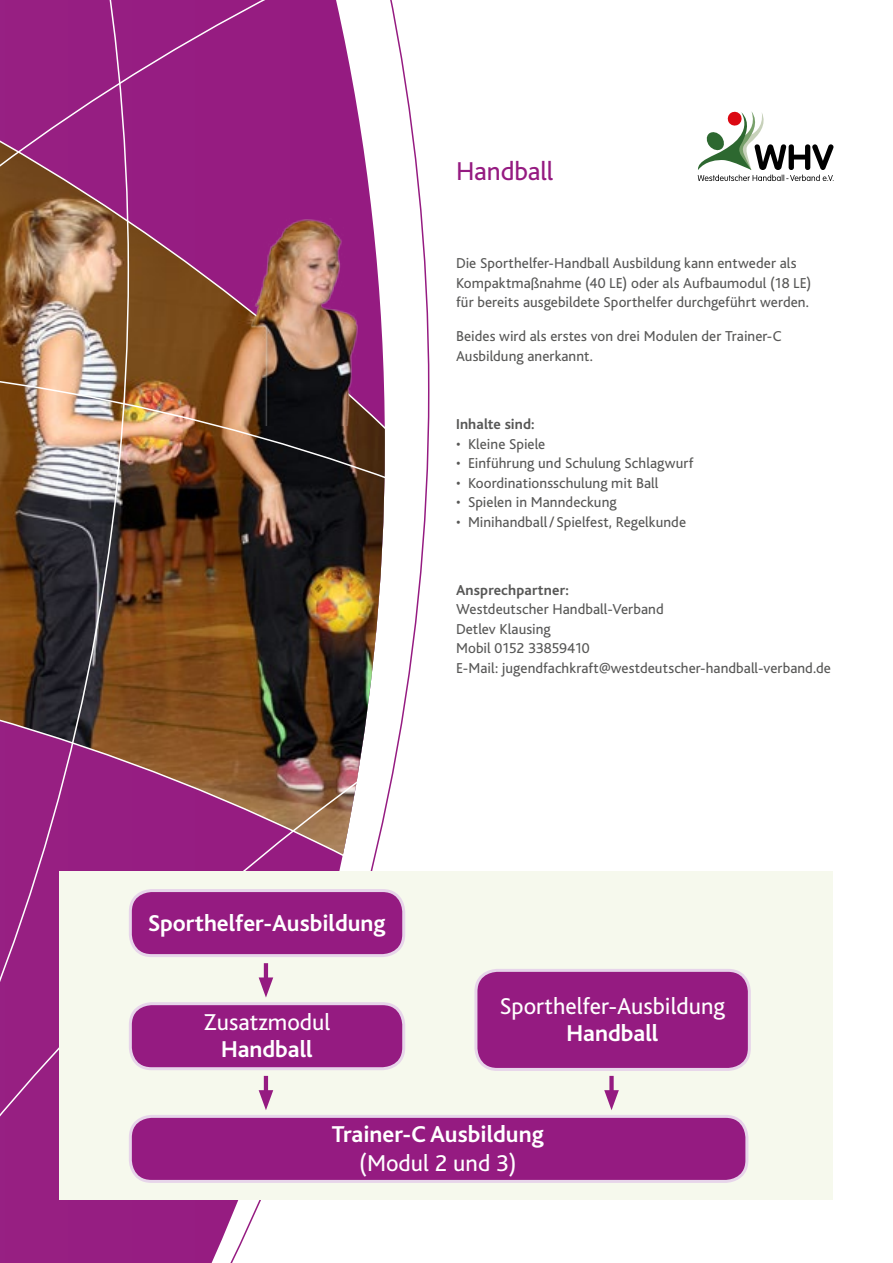
<style>
.page{position:relative;width:893px;height:1263px;background:#fff}
.page>*{position:absolute;margin:0;border:0;box-sizing:border-box;transform-origin:0 0}
.t1{font:27px "Bliss";letter-spacing:-.005em;color:#951b81}
.t2{font:700 24px "Bliss";color:#fff}
.t3{font:24px "Bliss";color:#fff}
.t4{font:15px/19.5px "Bliss";letter-spacing:.005em;color:#575756}
.t5{font:700 15px "Bliss";letter-spacing:.01em;color:#575756}
</style>
<div class="page">
<svg style="left:697px;top:111px;width:137px;height:70px"></svg>
<img style="left:0;top:0;width:429px;height:1263px">
<div style="left:60px;top:871px;width:773px;height:329px;background:#f6f9ed"></div>
<div style="left:130px;top:890px;width:274px;height:65px;background:#951b81;border-radius:21px"></div>
<div style="left:129px;top:889px;width:276px;height:68px;border:3px solid #e7d5ea;border-radius:21px"></div>
<div style="left:130px;top:1004px;width:274px;height:65px;background:#951b81;border-radius:21px"></div>
<div style="left:129px;top:1002px;width:276px;height:68px;border:3px solid #e7d5ea;border-radius:21px"></div>
<div style="left:130px;top:1116px;width:617px;height:65px;background:#951b81;border-radius:21px"></div>
<div style="left:129px;top:1115px;width:619px;height:68px;border:3px solid #e7d5ea;border-radius:21px"></div>
<div style="left:476px;top:970px;width:273px;height:99px;background:#951b81;border-radius:21px"></div>
<div style="left:474px;top:969px;width:277px;height:102px;border:3px solid #e7d5ea;border-radius:21px"></div>
<hr style="left:264px;top:963px;width:4px;height:22px;background:#951b81">
<svg style="left:259px;top:977px;width:14px;height:20px"></svg>
<hr style="left:264px;top:1076px;width:4px;height:22px;background:#951b81">
<svg style="left:259px;top:1090px;width:14px;height:20px"></svg>
<div style="left:609px;top:1076px;width:5px;height:22px;background:#951b81"></div>
<svg style="left:604px;top:1090px;width:15px;height:20px"></svg>
<h1 class="t1" style="left:456px;top:157px;width:99px">Handball</h1>
<p class="t4" style="left:456px;top:254px;width:357px">Die Sporthelfer-Handball Ausbildung kann entweder als<br>Kompaktmaßnahme (40 LE) oder als Aufbaumodul (18 LE) für bereits ausgebildete Sporthelfer durchgeführt werden.</p>
<p class="t4" style="left:456px;top:327px;width:327px">Beides wird als erstes von drei Modulen der Trainer-C<br>Ausbildung anerkannt.</p>
<p class="t5" style="left:456px;top:416px;width:80px">Inhalte sind:</p>
<p class="t4" style="left:456px;top:434px;width:91px">• Kleine Spiele</p>
<p class="t4" style="left:456px;top:454px;width:239px">• Einführung und Schulung Schlagwurf</p>
<p class="t4" style="left:456px;top:473px;width:204px">• Koordinationsschulung mit Ball</p>
<p class="t4" style="left:456px;top:493px;width:162px">• Spielen in Manndeckung</p>
<p class="t4" style="left:456px;top:512px;width:232px">• Minihandball/ Spielfest, Regelkunde</p>
<p class="t5" style="left:456px;top:582px;width:114px">Ansprechpartner:</p>
<p class="t4" style="left:456px;top:600px;width:376px">Westdeutscher Handball-Verband<br>Detlev Klausing<br>Mobil 0152 33859410<br>E-Mail: jugendfachkraft@westdeutscher-handball-verband.de</p>
<h2 class="t2" style="left:148px;top:910px;width:239px">Sporthelfer-Ausbildung</h2>
<h2 class="t3" style="left:204px;top:1010px;width:128px">Zusatzmodul</h2>
<h2 class="t2" style="left:221px;top:1037px;width:93px">Handball</h2>
<h2 class="t3" style="left:500px;top:993px;width:227px">Sporthelfer-Ausbildung</h2>
<h2 class="t2" style="left:567px;top:1021px;width:93px">Handball</h2>
<h2 class="t2" style="left:332px;top:1122px;width:213px">Trainer-C Ausbildung</h2>
<h2 class="t3" style="left:359px;top:1150px;width:159px">(Modul 2 und 3)</h2>
</div>
